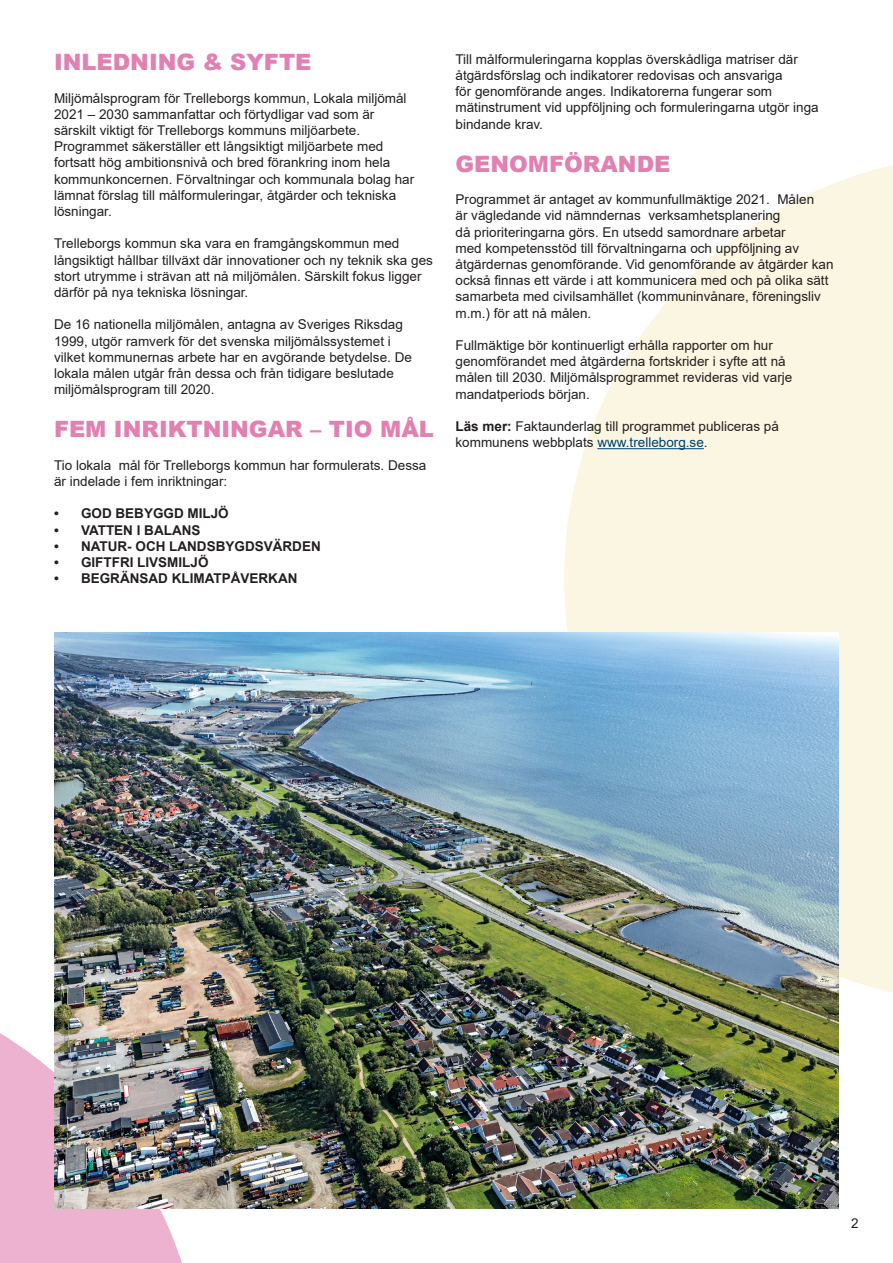
<style>
.page{position:relative;width:893px;height:1263px;background:#fff}
.page>*{position:absolute;margin:0;border:0;box-sizing:border-box;transform-origin:0 0}
.t1{font:900 22.5px "Arial";color:#e280b1}
.t2{font:13.5px/16.2px "Arial";color:#231f20}
.t3{font:700 13.5px "Arial";color:#231f20}
.s1{font-weight:700}
.s2{color:#004071}
</style>
<div class="page">
<svg style="left:564px;top:165px;width:329px;height:828px;fill:#fbf6e1"></svg>
<hr style="left:597px;top:448px;width:107px;height:1px;background:#004071">
<svg style="left:0;top:1033px;width:203px;height:230px;background:#efbcd5"></svg>
<img style="left:54px;top:632px;width:785px;height:576px">
<p class="t1" style="left:54px;top:46px;width:259px">INLEDNING &amp; SYFTE</p>
<p class="t2" style="left:54px;top:90px;width:362px">Miljömålsprogram för Trelleborgs kommun, Lokala miljömål 2021 – 2030 sammanfattar och förtydligar vad som är särskilt viktigt för Trelleborgs kommuns miljöarbete.<br>Programmet säkerställer ett långsiktigt miljöarbete med fortsatt hög ambitionsnivå och bred förankring inom hela kommunkoncernen. Förvaltningar och kommunala bolag har lämnat förslag till målformuleringar, åtgärder och tekniska lösningar.</p>
<p class="t2" style="left:54px;top:235px;width:380px">Trelleborgs kommun ska vara en framgångskommun med långsiktigt hållbar tillväxt där innovationer och ny teknik ska ges stort utrymme i strävan att nå miljömålen. Särskilt fokus ligger därför på nya tekniska lösningar.</p>
<p class="t2" style="left:54px;top:316px;width:359px">De 16 nationella miljömålen, antagna av Sveriges Riksdag 1999, utgör ramverk för det svenska miljömålssystemet i vilket kommunernas arbete har en avgörande betydelse. De lokala målen utgår från dessa och från tidigare beslutade miljömålsprogram till 2020.</p>
<p class="t1" style="left:54px;top:413px;width:381px">FEM INRIKTNINGAR – TIO MÅL</p>
<p class="t2" style="left:54px;top:457px;width:374px">Tio lokala mål för Trelleborgs kommun har formulerats. Dessa är indelade i fem inriktningar:</p>
<p class="t3" style="left:54px;top:504px;width:176px">• GOD BEBYGGD MILJÖ</p>
<p class="t3" style="left:54px;top:520px;width:148px">• VATTEN I BALANS</p>
<p class="t3" style="left:54px;top:536px;width:268px">• NATUR- OCH LANDSBYGDSVÄRDEN</p>
<p class="t3" style="left:54px;top:553px;width:156px">• GIFTFRI LIVSMILJÖ</p>
<p class="t3" style="left:54px;top:569px;width:245px">• BEGRÄNSAD KLIMATPÅVERKAN</p>
<p class="t2" style="left:455px;top:51px;width:365px">Till målformuleringarna kopplas överskådliga matriser där åtgärdsförslag och indikatorer redovisas och ansvariga<br>för genomförande anges. Indikatorerna fungerar som mätinstrument vid uppföljning och formuleringarna utgör inga bindande krav.</p>
<p class="t1" style="left:455px;top:147px;width:216px">GENOMFÖRANDE</p>
<p class="t2" style="left:455px;top:191px;width:379px">Programmet är antaget av kommunfullmäktige 2021. Målen<br>är vägledande vid nämndernas verksamhetsplanering<br>då prioriteringarna görs. En utsedd samordnare arbetar<br>med kompetensstöd till förvaltningarna och uppföljning av åtgärdernas genomförande. Vid genomförande av åtgärder kan också finnas ett värde i att kommunicera med och på olika sätt samarbeta med civilsamhället (kommuninvånare, föreningsliv m.m.) för att nå målen.</p>
<p class="t2" style="left:455px;top:337px;width:338px">Fullmäktige bör kontinuerligt erhålla rapporter om hur genomförandet med åtgärderna fortskrider i syfte att nå målen till 2030. Miljömålsprogrammet revideras vid varje mandatperiods början.</p>
<p class="t2" style="left:455px;top:418px;width:325px"><span class="s1">Läs mer:</span> Faktaunderlag till programmet publiceras på kommunens webbplats <span class="s2">www.trelleborg.se</span>.</p>
<p class="t2" style="left:851px;top:1215px;width:9px">2</p>
</div>
